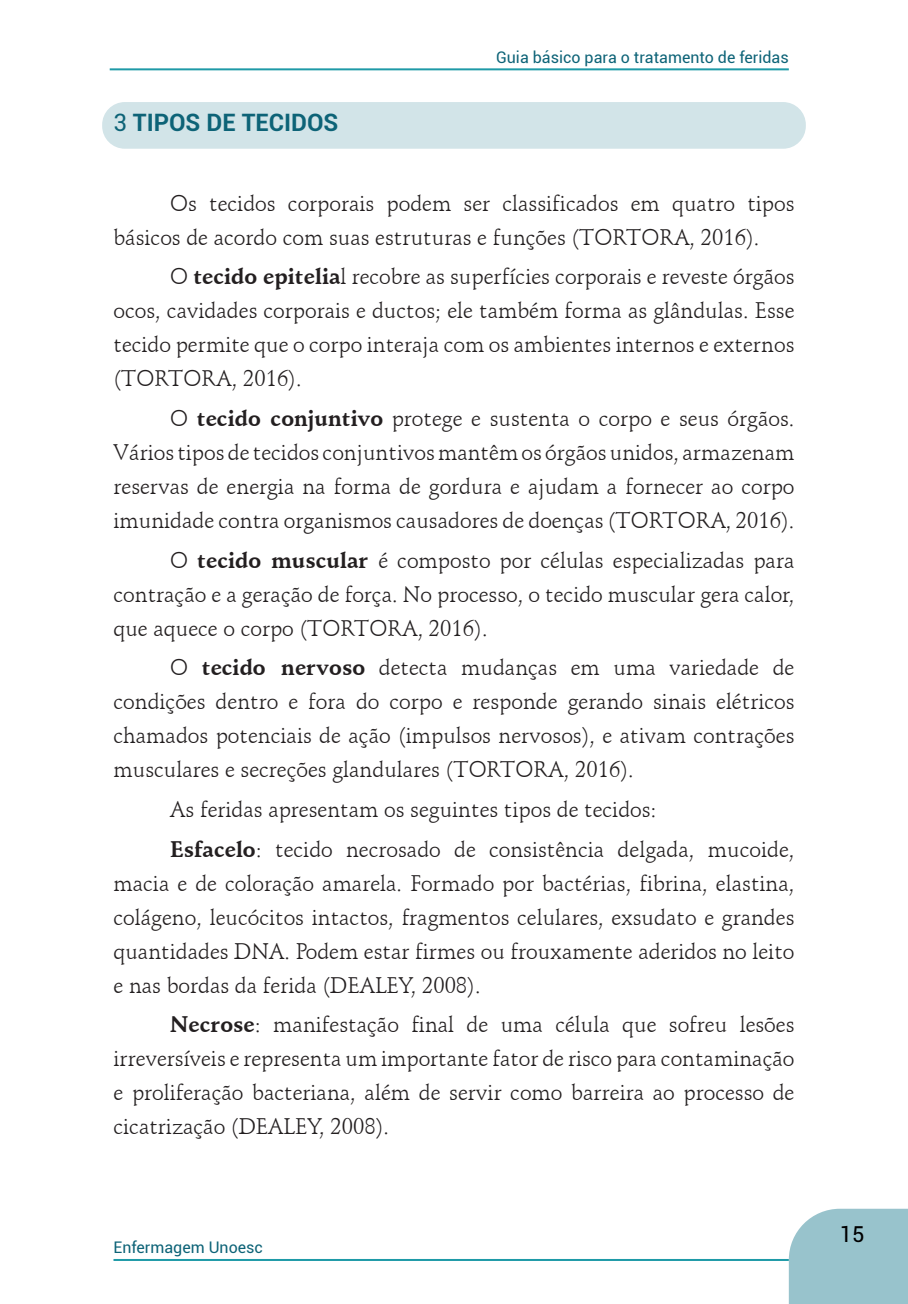
<style>
.page{position:relative;width:908px;height:1304px;background:#fff}
.page>*{position:absolute;margin:0;border:0;box-sizing:border-box;transform-origin:0 0}
.titulos_-_1{font:700 24px "Roboto";color:#0d6377}
.texto{font:22px/34px "Schneidler BT";color:#231f20;text-align:justify}
.t1{font:22px "Roboto";color:#000}
.t2{font:16px "Roboto";color:#0d6377}
.s1{font-weight:400}
.s2{font-weight:700}
</style>
<div class="page">
<div style="left:788px;top:1209px;width:119px;height:95px;background:#98c3cc"></div>
<hr style="left:110px;top:68px;width:678px;height:2px;background:#1e9aa7">
<hr style="left:113px;top:1259px;width:675px;height:2px;background:#1e9aa7">
<div style="left:102px;top:102px;width:703px;height:47px;background:#d2e4e8;border-radius:23px"></div>
<p class="titulos_-_1" style="left:113px;top:106px;width:226px"><span class="s1">3</span> TIPOS DE TECIDOS</p>
<p class="t2" style="left:496px;top:46px;width:294px">Guia básico para o tratamento de feridas</p>
<p class="texto" style="left:113px;top:186px;width:682px;text-indent:57px">Os tecidos corporais podem ser classificados em quatro tipos básicos de acordo com suas estruturas e funções (TORTORA, 2016).</p>
<p class="texto" style="left:113px;top:260px;width:682px;text-indent:57px">O <span class="s2">tecido epitelia</span>l recobre as superfícies corporais e reveste órgãos ocos, cavidades corporais e ductos; ele também forma as glândulas. Esse tecido permite que o corpo interaja com os ambientes internos e externos (TORTORA, 2016).</p>
<p class="texto" style="left:113px;top:401px;width:682px;text-indent:57px">O <span class="s2">tecido conjuntivo</span> protege e sustenta o corpo e seus órgãos.<br>Vários tipos de tecidos conjuntivos mantêm os órgãos unidos, armazenam reservas de energia na forma de gordura e ajudam a fornecer ao corpo imunidade contra organismos causadores de doenças (TORTORA, 2016).</p>
<p class="texto" style="left:113px;top:543px;width:682px;text-indent:57px">O <span class="s2">tecido muscular</span> é composto por células especializadas para contração e a geração de força. No processo, o tecido muscular gera calor, que aquece o corpo (TORTORA, 2016).</p>
<p class="texto" style="left:113px;top:651px;width:682px;text-indent:57px">O <span class="s2">tecido nervoso</span> detecta mudanças em uma variedade de condições dentro e fora do corpo e responde gerando sinais elétricos chamados potenciais de ação (impulsos nervosos), e ativam contrações musculares e secreções glandulares (TORTORA, 2016).</p>
<p class="texto" style="left:170px;top:792px;width:488px">As feridas apresentam os seguintes tipos de tecidos:</p>
<p class="texto" style="left:113px;top:832px;width:682px;text-indent:57px"><span class="s2">Esfacelo</span>: tecido necrosado de consistência delgada, mucoide, macia e de coloração amarela. Formado por bactérias, fibrina, elastina, colágeno, leucócitos intactos, fragmentos celulares, exsudato e grandes quantidades DNA. Podem estar firmes ou frouxamente aderidos no leito e nas bordas da ferida (DEALEY, 2008).</p>
<p class="texto" style="left:113px;top:1008px;width:682px;text-indent:57px"><span class="s2">Necrose</span>: manifestação final de uma célula que sofreu lesões irreversíveis e representa um importante fator de risco para contaminação e proliferação bacteriana, além de servir como barreira ao processo de cicatrização (DEALEY, 2008).</p>
<p class="t2" style="left:113px;top:1236px;width:151px">Enfermagem Unoesc</p>
<p class="t1" style="left:839px;top:1219px;width:26px">15</p>
</div>
